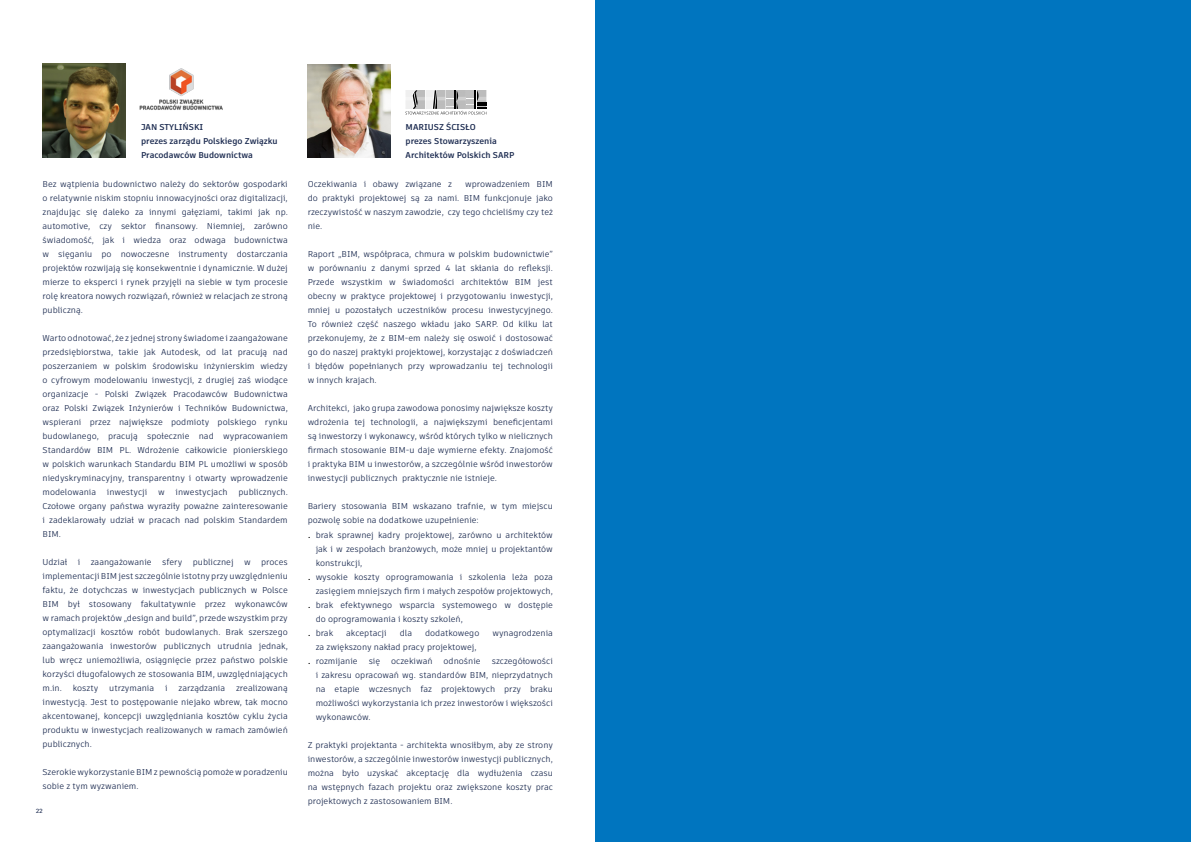
<style>
.page{position:relative;width:1191px;height:842px;background:#fff}
.page>*{position:absolute;margin:0;border:0;box-sizing:border-box;transform-origin:0 0}
.t1{font:8.5px/14px "Artifakt Element";color:#1d2c51;text-align:justify}
.t2{font:700 8.5px/14px "Artifakt Element";color:#1d2c51}
.t3{font:500 6px "Artifakt Legend";color:#1d2c51}
.s1{font-size:12px;color:#000}
</style>
<div class="page">
<img style="left:43px;top:64px;width:83px;height:93px">
<img style="left:139px;top:68px;width:84px;height:42px">
<img style="left:308px;top:64px;width:83px;height:94px">
<svg style="left:405px;top:90px;width:81px;height:25px"></svg>
<div style="left:595px;top:0;width:596px;height:842px;background:#0075bf"></div>
<p class="t2" style="left:141px;top:120px;width:138px">JAN STYLIŃSKI<br>prezes zarządu Polskiego Związku<br>Pracodawców Budownictwa</p>
<p class="t1" style="left:43px;top:177px;width:247px">Bez wątpienia budownictwo należy do sektorów gospodarki o relatywnie niskim stopniu innowacyjności oraz digitalizacji, znajdując się daleko za innymi gałęziami, takimi jak np. automotive, czy sektor finansowy. Niemniej, zarówno świadomość, jak i wiedza oraz odwaga budownictwa w sięganiu po nowoczesne instrumenty dostarczania projektów rozwijają się konsekwentnie i dynamicznie. W dużej mierze to eksperci i rynek przyjęli na siebie w tym procesie rolę kreatora nowych rozwiązań, również w relacjach ze stroną publiczną.</p>
<p class="t1" style="left:43px;top:331px;width:247px">Warto odnotować, że z jednej strony świadome i zaangażowane przedsiębiorstwa, takie jak Autodesk, od lat pracują nad poszerzaniem w polskim środowisku inżynierskim wiedzy o cyfrowym modelowaniu inwestycji, z drugiej zaś wiodące organizacje - Polski Związek Pracodawców Budownictwa oraz Polski Związek Inżynierów i Techników Budownictwa, wspierani przez największe podmioty polskiego rynku budowlanego, pracują społecznie nad wypracowaniem Standardów BIM PL. Wdrożenie całkowicie pionierskiego w polskich warunkach Standardu BIM PL umożliwi w sposób niedyskryminacyjny, transparentny i otwarty wprowadzenie modelowania</p>
<p class="t1" style="left:43px;top:485px;width:247px;text-indent:196px">publicznych.<br>Czołowe organy państwa wyraziły poważne zainteresowanie i zadeklarowały udział w pracach nad polskim Standardem BIM.</p>
<p class="t1" style="left:43px;top:555px;width:247px">Udział i zaangażowanie sfery publicznej w proces implementacji BIM jest szczególnie istotny przy uwzględnieniu faktu, że dotychczas w inwestycjach publicznych w Polsce BIM był stosowany fakultatywnie przez wykonawców w ramach projektów „design and build”, przede wszystkim przy optymalizacji kosztów robót budowlanych. Brak szerszego zaangażowania inwestorów publicznych utrudnia jednak, lub wręcz uniemożliwia, osiągnięcie przez państwo polskie korzyści długofalowych ze stosowania BIM, uwzględniających m.in.</p>
<p class="t1" style="left:107px;top:485px;width:42px">inwestycji</p>
<p class="t1" style="left:158px;top:485px;width:8px">w</p>
<p class="t1" style="left:176px;top:485px;width:54px">inwestycjach</p>
<p class="t1" style="left:43px;top:681px;width:247px;text-indent:193px">zrealizowaną inwestycją. Jest to postępowanie niejako wbrew, tak mocno akcentowanej, koncepcji uwzględniania kosztów cyklu życia produktu w inwestycjach realizowanych w ramach zamówień publicznych.</p>
<p class="t1" style="left:43px;top:765px;width:247px">Szerokie wykorzystanie BIM z pewnością pomoże w poradzeniu sobie z tym wyzwaniem.</p>
<p class="t1" style="left:73px;top:681px;width:27px">koszty</p>
<p class="t1" style="left:109px;top:681px;width:46px">utrzymania</p>
<p class="t1" style="left:165px;top:681px;width:4px">i</p>
<p class="t1" style="left:178px;top:681px;width:48px">zarządzania</p>
<p class="t3" style="left:36px;top:806px;width:8px">22</p>
<p class="t2" style="left:405px;top:120px;width:110px">MARIUSZ ŚCISŁO<br>prezes Stowarzyszenia<br>Architektów Polskich SARP</p>
<p class="t1" style="left:308px;top:177px;width:247px;text-indent:157px">wprowadzeniem BIM do praktyki projektowej są za nami. BIM funkcjonuje jako rzeczywistość w naszym zawodzie, czy tego chcieliśmy czy też nie.</p>
<p class="t1" style="left:308px;top:247px;width:247px">Raport „BIM, współpraca, chmura w polskim budownictwie” w porównaniu z danymi sprzed 4 lat skłania do refleksji.<br>Przede wszystkim w świadomości architektów BIM jest obecny w praktyce projektowej i przygotowaniu inwestycji, mniej u pozostałych uczestników procesu inwestycyjnego.<br>To również część naszego wkładu jako SARP. Od kilku lat przekonujemy, że z BIM-em należy się oswoić i dostosować go do naszej praktyki projektowej, korzystając z doświadczeń i błędów popełnianych przy wprowadzaniu tej technologii w innych krajach.</p>
<p class="t1" style="left:308px;top:401px;width:247px">Architekci, jako grupa zawodowa ponosimy największe koszty wdrożenia tej technologii, a największymi beneficjentami są inwestorzy i wykonawcy, wśród których tylko w nielicznych firmach stosowanie BIM-u daje wymierne efekty. Znajomość i praktyka BIM u inwestorów, a szczególnie wśród inwestorów inwestycji publicznych praktycznie nie istnieje.</p>
<p class="t1" style="left:308px;top:499px;width:247px">Bariery stosowania BIM wskazano trafnie, w tym miejscu</p>
<p class="t1" style="left:308px;top:513px;width:172px">pozwolę sobie na dodatkowe uzupełnienie:</p>
<p class="t1" style="left:308px;top:527px;width:247px"><span class="s1">.</span> brak sprawnej kadry projektowej, zarówno u architektów</p>
<p class="t1" style="left:316px;top:541px;width:239px">jak i w zespołach branżowych, może mniej u projektantów</p>
<p class="t1" style="left:316px;top:555px;width:48px">konstrukcji,</p>
<p class="t1" style="left:308px;top:569px;width:247px"><span class="s1">.</span> wysokie koszty oprogramowania i szkolenia leża poza</p>
<p class="t1" style="left:316px;top:583px;width:239px">zasięgiem mniejszych firm i małych zespołów projektowych,</p>
<p class="t1" style="left:308px;top:597px;width:247px"><span class="s1">.</span> brak efektywnego wsparcia systemowego w dostępie</p>
<p class="t1" style="left:316px;top:611px;width:149px">do oprogramowania i koszty szkoleń,</p>
<p class="t1" style="left:308px;top:625px;width:27px"><span class="s1">.</span> brak</p>
<p class="t1" style="left:346px;top:625px;width:42px">akceptacji</p>
<p class="t1" style="left:400px;top:625px;width:14px">dla</p>
<p class="t1" style="left:425px;top:625px;width:56px">dodatkowego</p>
<p class="t1" style="left:492px;top:625px;width:62px">wynagrodzenia</p>
<p class="t1" style="left:308px;top:639px;width:170px;text-indent:8px">za zwiększony nakład pracy projektowej, <span class="s1">.</span> rozmijanie</p>
<p class="t1" style="left:308px;top:177px;width:146px">Oczekiwania i obawy związane z</p>
<p class="t1" style="left:316px;top:653px;width:239px;text-indent:176px">szczegółowości i zakresu opracowań wg. standardów BIM, nieprzydatnych na etapie wczesnych faz projektowych przy braku możliwości wykorzystania ich przez inwestorów i większości wykonawców.</p>
<p class="t1" style="left:308px;top:737px;width:247px">Z praktyki projektanta - architekta wnosiłbym, aby ze strony inwestorów, a szczególnie inwestorów inwestycji publicznych, można było uzyskać akceptację dla wydłużenia czasu na wstępnych fazach projektu oraz zwiększone koszty prac projektowych z zastosowaniem BIM.</p>
<p class="t1" style="left:369px;top:653px;width:13px">się</p>
<p class="t1" style="left:391px;top:653px;width:43px">oczekiwań</p>
<p class="t1" style="left:443px;top:653px;width:39px">odnośnie</p>
</div>
